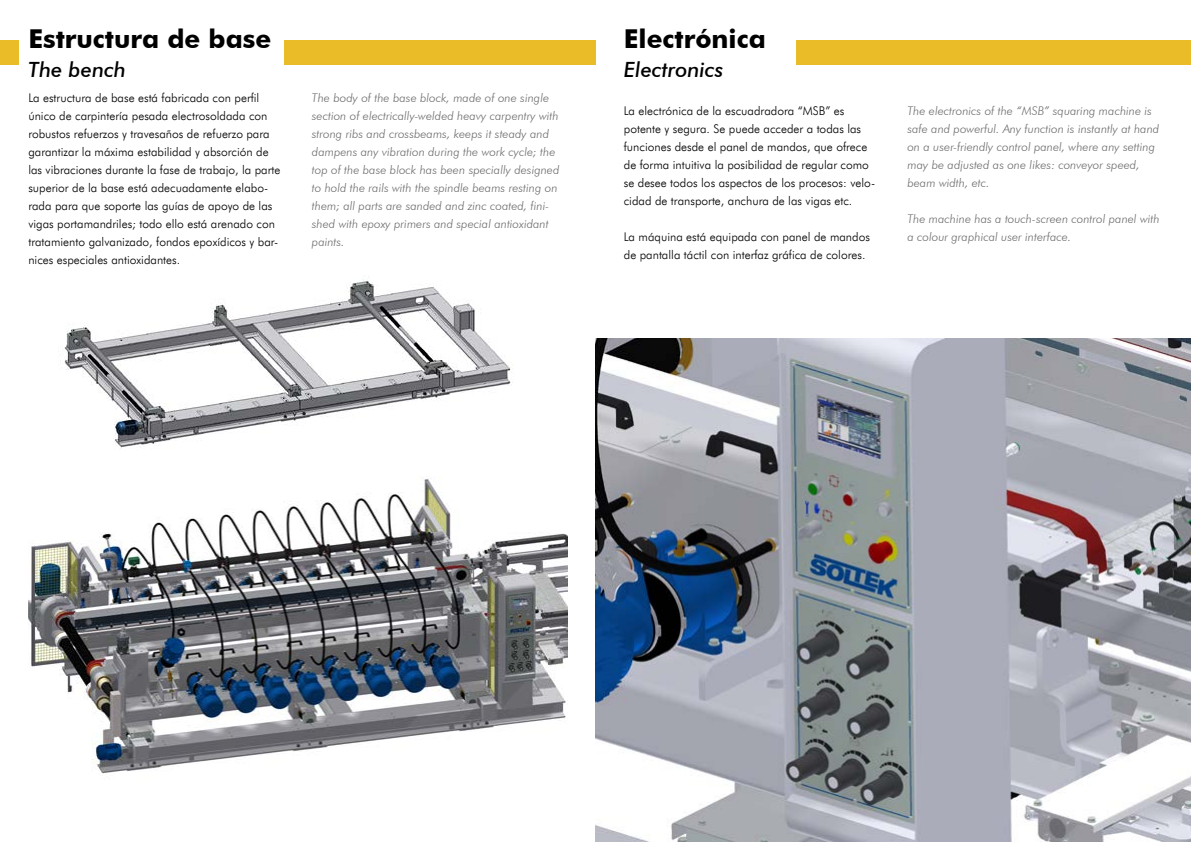
<style>
.page{position:relative;width:1191px;height:842px;background:#fff}
.page>*{position:absolute;margin:0;border:0;box-sizing:border-box;transform-origin:0 0}
.t1{font:700 26px "Futura BT";color:#000}
.t2{font:italic 500 21px "Futura BT";color:#000}
.t3{font:300 12px/18px "Futura BT";color:#000}
.t4{font:italic 300 12px/18px "Futura BT";color:#6c6b6a}
</style>
<div class="page">
<div style="left:797px;top:40px;width:394px;height:24px;background:#eabc28"></div>
<div style="left:0;top:40px;width:18px;height:24px;background:#eabc28"></div>
<div style="left:283px;top:40px;width:312px;height:24px;background:#eabc28"></div>
<img style="left:58px;top:281px;width:456px;height:168px">
<img style="left:28px;top:476px;width:539px;height:298px">
<img style="left:595px;top:338px;width:596px;height:504px">
<h1 class="t1" style="left:28px;top:23px;width:244px">Estructura de base</h1>
<h2 class="t2" style="left:28px;top:56px;width:99px">The bench</h2>
<p class="t3" style="left:28px;top:89px;width:254px">La estructura de base está fabricada con perfil único de carpintería pesada electrosoldada con robustos refuerzos y travesaños de refuerzo para garantizar la máxima estabilidad y absorción de las vibraciones durante la fase de trabajo, la parte superior de la base está adecuadamente elabo&shy;rada para que soporte las guías de apoyo de las vigas portamandriles; todo ello está arenado con tratamiento galvanizado, fondos epoxídicos y bar&shy;nices especiales antioxidantes.</p>
<p class="t4" style="left:312px;top:89px;width:249px">The body of the base block, made of one single section of electrically-welded heavy carpentry with strong ribs and crossbeams, keeps it steady and dampens any vibration during the work cycle; the top of the base block has been specially designed to hold the rails with the spindle beams resting on them; all parts are sanded and zinc coated, fini&shy;shed with epoxy primers and special antioxidant paints.</p>
<h1 class="t1" style="left:624px;top:23px;width:143px">Electrónica</h1>
<h2 class="t2" style="left:624px;top:56px;width:101px">Electronics</h2>
<p class="t3" style="left:624px;top:102px;width:253px">La electrónica de la escuadradora “MSB” es potente y segura. Se puede acceder a todas las funciones desde el panel de mandos, que ofrece de forma intuitiva la posibilidad de regular como se desee todos los aspectos de los procesos: velo&shy;cidad de transporte, anchura de las vigas etc.</p>
<p class="t3" style="left:624px;top:228px;width:248px">La máquina está equipada con panel de mandos de pantalla táctil con interfaz gráfica de colores.</p>
<p class="t4" style="left:907px;top:102px;width:253px">The electronics of the “MSB” squaring machine is safe and powerful. Any function is instantly at hand on a user-friendly control panel, where any setting may be adjusted as one likes: conveyor speed, beam width, etc.</p>
<p class="t4" style="left:907px;top:210px;width:254px">The machine has a touch-screen control panel with a colour graphical user interface.</p>
</div>
